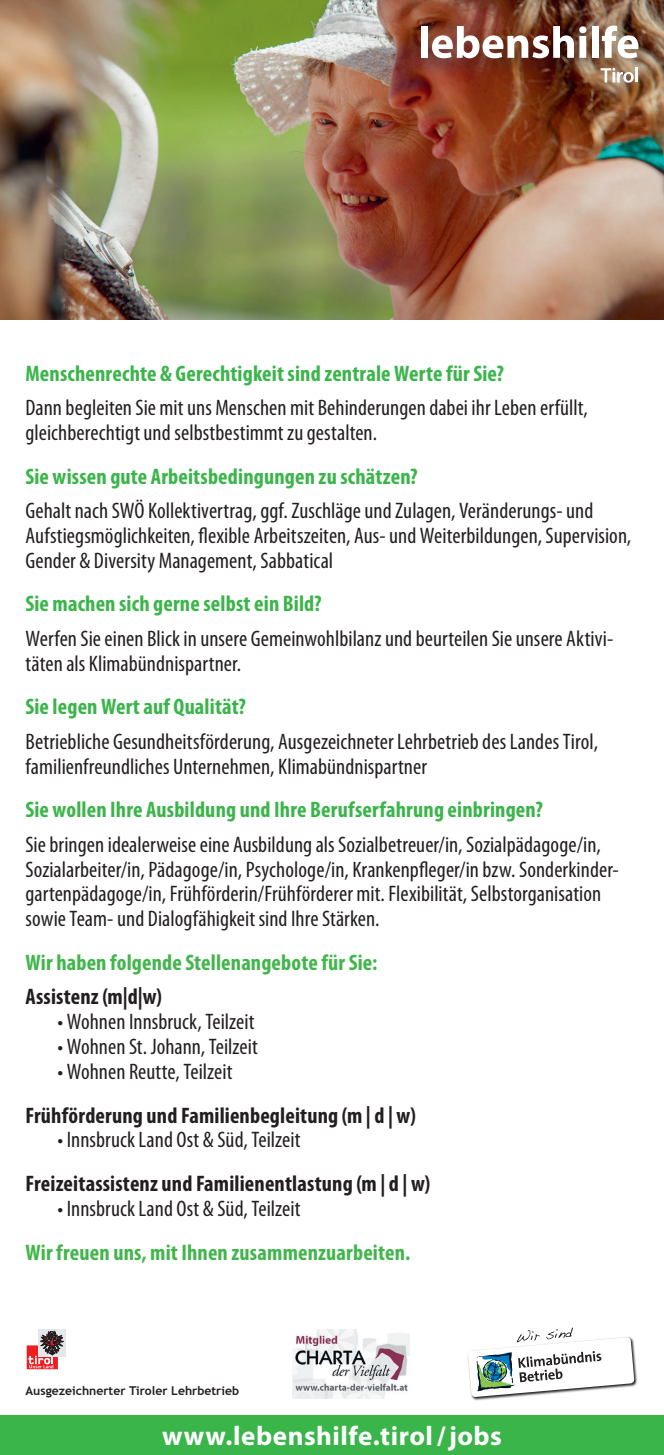
<style>
.page{position:relative;width:664px;height:1455px;background:#fff}
.page>*{position:absolute;margin:0;border:0;box-sizing:border-box;transform-origin:0 0}
.t1{font:700 27px "Myriad Pro";letter-spacing:.02em;color:#fff}
.t2{font:condensed 22.5px/24.8px "Myriad Pro";letter-spacing:.005em;color:#231f20}
.t3{font:700 condensed 22.5px "Myriad Pro";letter-spacing:.005em;color:#3ab54a}
.t4{font:700 condensed 22.5px "Myriad Pro";letter-spacing:.005em;color:#231f20}
.t5{font:700 condensed 22.5px "Myriad Pro";letter-spacing:.005em;color:#41b64b}
.t6{font:700 12.15px "Trebuchet MS";color:#231f20}
</style>
<div class="page">
<img style="left:0;top:0;width:663px;height:319px">
<div style="left:0;top:1415px;width:663px;height:39px;background:#3ab54a"></div>
<div style="left:416px;top:22px;width:244px;height:82px;background:#231f20;opacity:.4"></div>
<div style="left:421px;top:26px;width:6px;height:32px;background:#fff"></div>
<svg style="left:432px;top:26px;width:141px;height:32px"></svg>
<svg style="left:579px;top:26px;width:7px;height:32px"></svg>
<div style="left:591px;top:26px;width:7px;height:32px;background:#fff"></div>
<svg style="left:601px;top:26px;width:37px;height:32px"></svg>
<svg style="left:600px;top:67px;width:37px;height:16px"></svg>
<div style="left:38px;top:1329px;width:27px;height:27px;background:#e6e7e9"></div>
<svg style="left:27px;top:1331px;width:36px;height:37px"></svg>
<img style="left:471px;top:1344px;width:167px;height:56px">
<svg style="left:467px;top:1327px;width:167px;height:69px"></svg>
<img style="left:292px;top:1329px;width:117px;height:68px">
<p class="t3" style="left:26px;top:359px;width:479px">Menschenrechte &amp; Gerechtigkeit sind zentrale Werte für Sie?</p>
<p class="t2" style="left:26px;top:395px;width:563px">Dann begleiten Sie mit uns Menschen mit Behinderungen dabei ihr Leben erfüllt, gleichberechtigt und selbstbestimmt zu gestalten.</p>
<p class="t3" style="left:26px;top:462px;width:393px">Sie wissen gute Arbeitsbedingungen zu schätzen?</p>
<p class="t2" style="left:26px;top:498px;width:607px">Gehalt nach SWÖ Kollektivertrag, ggf. Zuschläge und Zulagen, Veränderungs- und<br>Aufstiegsmöglichkeiten, flexible Arbeitszeiten, Aus- und Weiterbildungen, Supervision,<br>Gender &amp; Diversity Management, Sabbatical</p>
<p class="t3" style="left:26px;top:590px;width:297px">Sie machen sich gerne selbst ein Bild?</p>
<p class="t2" style="left:26px;top:625px;width:589px">Werfen Sie einen Blick in unsere Gemeinwohlbilanz und beurteilen Sie unsere Aktivi&shy;täten als Klimabündnispartner.</p>
<p class="t3" style="left:26px;top:693px;width:222px">Sie legen Wert auf Qualität?</p>
<p class="t2" style="left:26px;top:728px;width:573px">Betriebliche Gesundheitsförderung, Ausgezeichneter Lehrbetrieb des Landes Tirol, familienfreundliches Unternehmen, Klimabündnispartner</p>
<p class="t3" style="left:26px;top:795px;width:518px">Sie wollen Ihre Ausbildung und Ihre Berufserfahrung einbringen?</p>
<p class="t2" style="left:26px;top:831px;width:594px">Sie bringen idealerweise eine Ausbildung als Sozialbetreuer/in, Sozialpädagoge/in, Sozialarbeiter/in, Pädagoge/in, Psychologe/in, Krankenpfleger/in bzw. Sonderkinder&shy;gartenpädagoge/in, Frühförderin/Frühförderer mit. Flexibilität, Selbstorganisation sowie Team- und Dialogfähigkeit sind Ihre Stärken.</p>
<p class="t5" style="left:26px;top:948px;width:353px">Wir haben folgende Stellenangebote für Sie:</p>
<p class="t4" style="left:26px;top:982px;width:138px">Assistenz (m|d|w)</p>
<p class="t2" style="left:57px;top:1008px;width:198px">• Wohnen Innsbruck, Teilzeit</p>
<p class="t2" style="left:57px;top:1033px;width:202px">• Wohnen St. Johann, Teilzeit</p>
<p class="t2" style="left:57px;top:1058px;width:176px">• Wohnen Reutte, Teilzeit</p>
<p class="t4" style="left:25px;top:1100px;width:391px">Frühförderung und Familienbegleitung (m | d | w)</p>
<p class="t2" style="left:57px;top:1127px;width:244px">• Innsbruck Land Ost &amp; Süd, Teilzeit</p>
<p class="t4" style="left:25px;top:1169px;width:406px">Freizeitassistenz und Familienentlastung (m | d | w)</p>
<p class="t2" style="left:57px;top:1195px;width:244px">• Innsbruck Land Ost &amp; Süd, Teilzeit</p>
<p class="t5" style="left:25px;top:1238px;width:386px">Wir freuen uns, mit Ihnen zusammenzuarbeiten.</p>
<p class="t6" style="left:26px;top:1382px;width:215px">Ausgezeichnerter Tiroler Lehrbetrieb</p>
<p class="t1" style="left:162px;top:1418px;width:341px">www.lebenshilfe.tirol /jobs</p>
</div>
